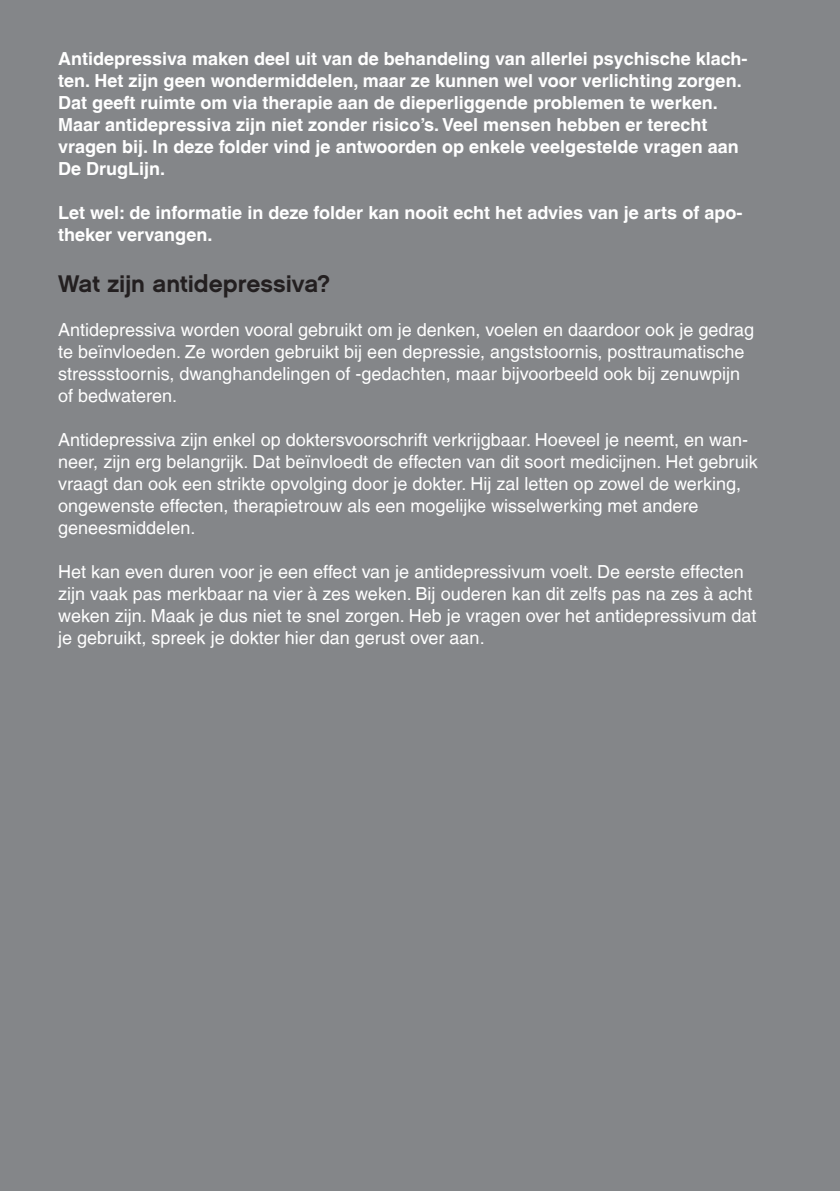
<style>
.page{position:relative;width:840px;height:1191px;background:#fff}
.page>*{position:absolute;margin:0;border:0;box-sizing:border-box;transform-origin:0 0}
.t1{font:24px "Chalet New York Nineteen Sixty";color:#231f20}
.t2{font:18px/22px "Helvetica LT";color:#fff}
.t3{font:700 18px/22px "Helvetica LT";color:#fff}
</style>
<div class="page">
<div style="left:0;top:0;width:839px;height:1191px;background:#848689"></div>
<p class="t3" style="left:58px;top:48px;width:690px">Antidepressiva maken deel uit van de behandeling van allerlei psychische klach&shy;ten. Het zijn geen wondermiddelen, maar ze kunnen wel voor verlichting zorgen.<br>Dat geeft ruimte om via therapie aan de dieperliggende problemen te werken.<br>Maar antidepressiva zijn niet zonder risico’s. Veel mensen hebben er terecht vragen bij. In deze folder vind je antwoorden op enkele veelgestelde vragen aan De DrugLijn.</p>
<p class="t3" style="left:58px;top:202px;width:685px">Let wel: de informatie in deze folder kan nooit echt het advies van je arts of apo&shy;theker vervangen.</p>
<p class="t1" style="left:58px;top:269px;width:274px">Wat zijn antidepressiva?</p>
<p class="t2" style="left:58px;top:319px;width:697px">Antidepressiva worden vooral gebruikt om je denken, voelen en daardoor ook je gedrag te beïnvloeden. Ze worden gebruikt bij een depressie, angststoornis, posttraumatische stressstoornis, dwanghandelingen of -gedachten, maar bijvoorbeeld ook bij zenuwpijn of bedwateren.</p>
<p class="t2" style="left:58px;top:429px;width:700px">Antidepressiva zijn enkel op doktersvoorschrift verkrijgbaar. Hoeveel je neemt, en wan&shy;neer, zijn erg belangrijk. Dat beïnvloedt de effecten van dit soort medicijnen. Het gebruik vraagt dan ook een strikte opvolging door je dokter. Hij zal letten op zowel de werking, ongewenste effecten, therapietrouw als een mogelijke wisselwerking met andere</p>
<p class="t2" style="left:58px;top:517px;width:139px">geneesmiddelen.</p>
<p class="t2" style="left:58px;top:561px;width:699px">Het kan even duren voor je een effect van je antidepressivum voelt. De eerste effecten zijn vaak pas merkbaar na vier à zes weken. Bij ouderen kan dit zelfs pas na zes à acht weken zijn. Maak je dus niet te snel zorgen. Heb je vragen over het antidepressivum dat je gebruikt, spreek je dokter hier dan gerust over aan.</p>
</div>
